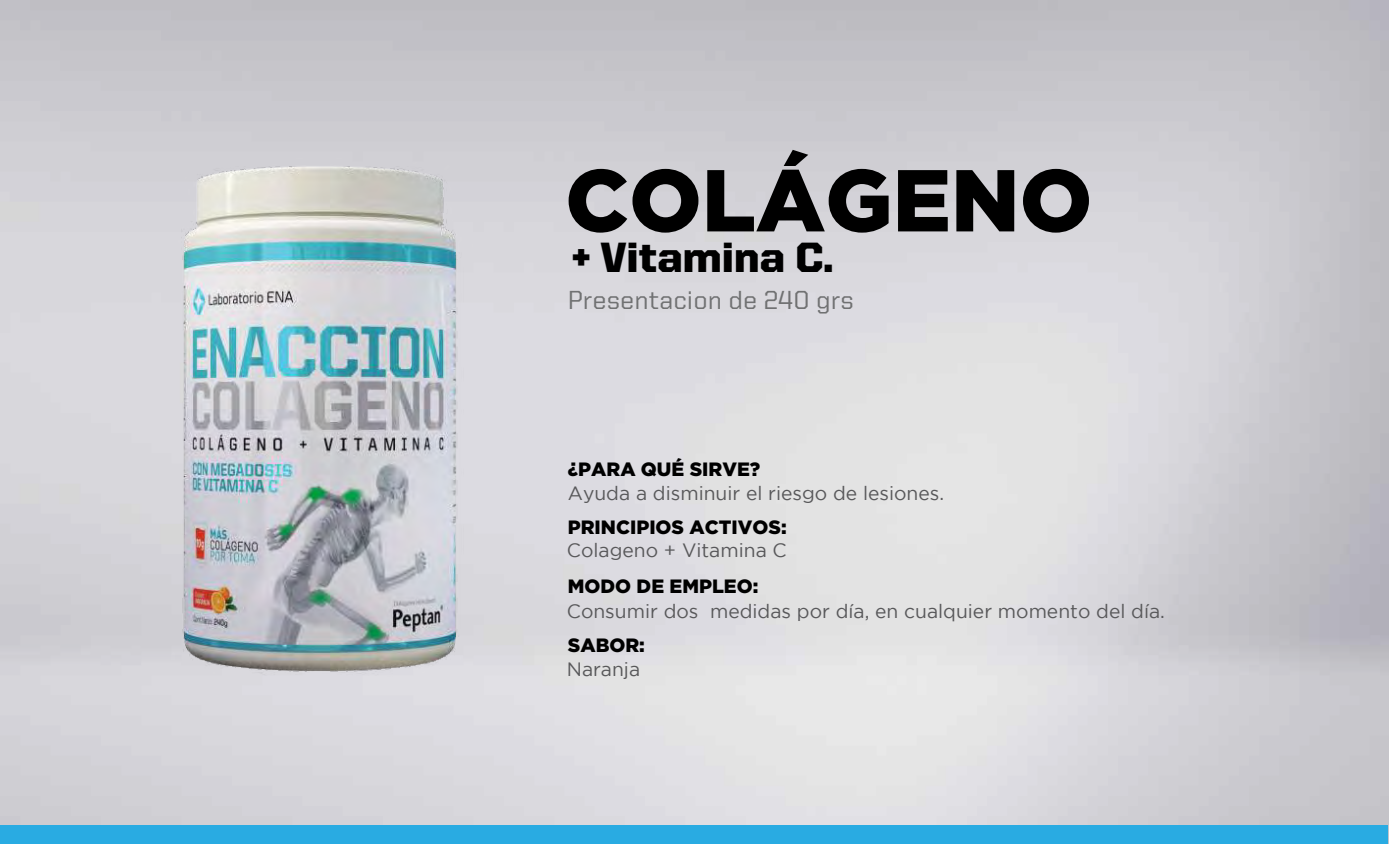
<style>
.page{position:relative;width:1389px;height:844px;background:#fff}
.page>*{position:absolute;margin:0;border:0;box-sizing:border-box;transform-origin:0 0}
.t1{font:900 87.5px "Gotham";color:#000}
.t2{font:900 42.52px "United Sans Reg";color:#000}
.t3{font:500 26.25px "United Sans Reg";color:#707172}
.t4{font:19.25px "Gotham";color:#58585a}
.t5{font:900 19.25px "Gotham";color:#000}
</style>
<div class="page">
<img style="left:0;top:0;width:1389px;height:843px">
<div style="left:0;top:825px;width:1387px;height:18px;background:#29abe2"></div>
<img style="left:79px;top:158px;width:474px;height:527px">
<h1 class="t1" style="left:565px;top:150px;width:529px">COLÁGENO</h1>
<h2 class="t2" style="left:572px;top:234px;width:262px">+ Vitamina C.</h2>
<h3 class="t3" style="left:568px;top:285px;width:288px">Presentacion de 240 grs</h3>
<p class="t5" style="left:568px;top:457px;width:194px">¿PARA QUÉ SIRVE?</p>
<p class="t4" style="left:568px;top:482px;width:378px">Ayuda a disminuir el riesgo de lesiones.</p>
<p class="t5" style="left:568px;top:516px;width:220px">PRINCIPIOS ACTIVOS:</p>
<p class="t4" style="left:567px;top:539px;width:221px">Colageno + Vitamina C</p>
<p class="t5" style="left:568px;top:575px;width:192px">MODO DE EMPLEO:</p>
<p class="t4" style="left:567px;top:600px;width:600px">Consumir dos medidas por día, en cualquier momento del día.</p>
<p class="t5" style="left:568px;top:633px;width:79px">SABOR:</p>
<p class="t4" style="left:567px;top:658px;width:75px">Naranja</p>
</div>
